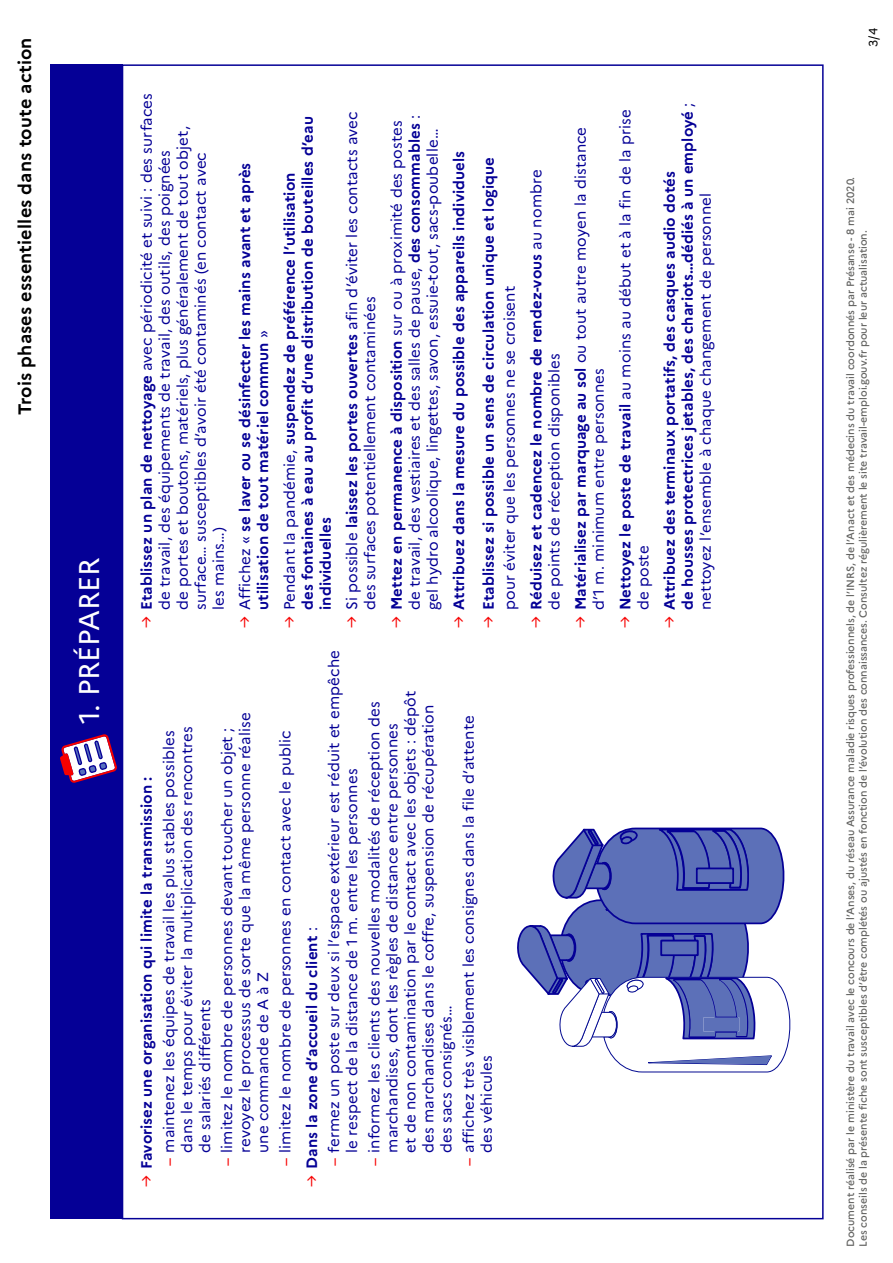
<style>
.page{position:relative;width:893px;height:1263px;background:#fff}
.page>*{position:absolute;margin:0;border:0;box-sizing:border-box;transform-origin:0 0}
.t1{font:28.5px "Marianne";color:#fff}
.t2{font:700 18px "Marianne";letter-spacing:.01em;color:#000}
.t3{font:15px/18px "Marianne";letter-spacing:.01em;color:#050096}
.t4{font:700 15px/18px "Marianne";letter-spacing:.01em;color:#050096}
.t5{font:12px "Marianne";color:#000}
.t6{font:500 10.5px/12.6px "Marianne";color:#656563}
.s1{color:#f70000}
.s2{font-weight:700}
.s3{font-weight:400;color:#f70000}
.s4{font-weight:400}
</style>
<div class="page">
<div style="left:51px;top:64px;width:72px;height:1155px;background:#050096"></div>
<svg style="left:60px;top:734px;width:57px;height:49px"></svg>
<svg style="left:517px;top:827px;width:274px;height:246px"></svg>
<p class="t2" style="left:14px;top:415px;width:379px;rotate:-90deg">Trois phases essentielles dans toute action</p>
<h1 class="t1" style="left:72px;top:724px;width:167px;rotate:-90deg">1. PRÉPARER</h1>
<p class="t3" style="left:137px;top:610px;width:518px;text-indent:-18px;rotate:-90deg"><span class="s1">→</span> <span class="s2">Etablissez un plan de nettoyage</span> avec périodicité et suivi : des surfaces de travail, des équipements de travail, des outils, des poignées<br>de portes et boutons, matériels, plus généralement de tout objet, surface… susceptibles d’avoir été contaminés (en contact avec<br>les mains…)</p>
<p class="t4" style="left:236px;top:610px;width:449px;text-indent:-18px;rotate:-90deg"><span class="s3">→</span> <span class="s4">Affichez «</span> se laver ou se désinfecter les mains avant et après utilisation de tout matériel commun <span class="s4">»</span></p>
<p class="t3" style="left:160px;top:1153px;width:427px;text-indent:-13px;rotate:-90deg"><span class="s1">–</span> maintenez les équipes de travail les plus stables possibles dans le temps pour éviter la multiplication des rencontres de salariés différents</p>
<p class="t4" style="left:137px;top:1187px;width:412px;rotate:-90deg"><span class="s3">→</span> Favorisez une organisation qui limite la transmission :</p>
<p class="t3" style="left:218px;top:1153px;width:442px;text-indent:-13px;rotate:-90deg"><span class="s1">–</span> limitez le nombre de personnes devant toucher un objet ; revoyez le processus de sorte que la même personne réalise une commande de A à Z</p>
<p class="t4" style="left:280px;top:610px;width:495px;text-indent:-18px;rotate:-90deg"><span class="s3">→</span> <span class="s4">Pendant la pandémie,</span> suspendez de préférence l’utilisation<br>des fontaines à eau au profit d’une distribution de bouteilles d’eau individuelles</p>
<p class="t3" style="left:343px;top:610px;width:500px;text-indent:-18px;rotate:-90deg"><span class="s1">→</span> Si possible <span class="s2">laissez les portes ouvertes</span> afin d’éviter les contacts avec des surfaces potentiellement contaminées</p>
<p class="t3" style="left:387px;top:610px;width:497px;text-indent:-18px;rotate:-90deg"><span class="s1">→</span> <span class="s2">Mettez en permanence à disposition</span> sur ou à proximité des postes de travail, des vestiaires et des salles de pause, <span class="s2">des consommables</span> : gel hydro alcoolique, lingettes, savon, essuie-tout, sacs-poubelle…</p>
<p class="t4" style="left:450px;top:628px;width:479px;rotate:-90deg"><span class="s3">→</span> Attribuez dans la mesure du possible des appareils individuels</p>
<p class="t4" style="left:478px;top:610px;width:455px;line-height:21px;text-indent:-18px;rotate:-90deg"><span class="s3">→</span> Etablissez si possible un sens de circulation unique et logique <span class="s4">pour éviter que les personnes ne se croisent</span></p>
<p class="t3" style="left:276px;top:1165px;width:437px;rotate:-90deg"><span class="s1">–</span> limitez le nombre de personnes en contact avec le public</p>
<p class="t4" style="left:303px;top:1187px;width:261px;rotate:-90deg"><span class="s3">→</span> Dans la zone d’accueil du client <span class="s4">:</span></p>
<p class="t3" style="left:325px;top:1153px;width:504px;text-indent:-13px;rotate:-90deg"><span class="s1">–</span> fermez un poste sur deux si l’espace extérieur est réduit et empêche le respect de la distance de 1 m. entre les personnes</p>
<p class="t3" style="left:365px;top:1153px;width:463px;text-indent:-13px;rotate:-90deg"><span class="s1">–</span> informez les clients des nouvelles modalités de réception des marchandises, dont les règles de distance entre personnes<br>et de non contamination par le contact avec les objets : dépôt des marchandises dans le coffre, suspension de récupération des sacs consignés…</p>
<p class="t3" style="left:459px;top:1153px;width:439px;text-indent:-13px;rotate:-90deg"><span class="s1">–</span> affichez très visiblement les consignes dans la file d’attente des véhicules</p>
<p class="t4" style="left:527px;top:610px;width:442px;text-indent:-18px;rotate:-90deg"><span class="s3">→</span> Réduisez et cadencez le nombre de rendez-vous <span class="s4">au nombre de points de réception disponibles</span></p>
<p class="t3" style="left:571px;top:610px;width:485px;text-indent:-18px;rotate:-90deg"><span class="s1">→</span> <span class="s2">Matérialisez par marquage au sol</span> ou tout autre moyen la distance d’1 m. minimum entre personnes</p>
<p class="t3" style="left:616px;top:610px;width:502px;text-indent:-18px;rotate:-90deg"><span class="s1">→</span> <span class="s2">Nettoyez le poste de travail</span> au moins au début et à la fin de la prise de poste</p>
<p class="t4" style="left:660px;top:610px;width:509px;text-indent:-18px;rotate:-90deg"><span class="s3">→</span> Attribuez des terminaux portatifs, des casques audio dotés<br>de housses protectrices jetables, des chariots…dédiés à un employé <span class="s4">; nettoyez l’ensemble à chaque changement de personnel</span></p>
<p class="t5" style="left:866px;top:47px;width:20px;rotate:-90deg">3/4</p>
<p class="t6" style="left:844px;top:1247px;width:1071px;rotate:-90deg">Document réalisé par le ministère du travail avec le concours de l’Anses, du réseau Assurance maladie risques professionnels, de l’INRS, de l’Anact et des médecins du travail coordonnés par Présanse - 8 mai 2020.<br>Les conseils de la présente fiche sont susceptibles d’être complétés ou ajustés en fonction de l’évolution des connaissances. Consultez régulièrement le site travail-emploi.gouv.fr pour leur actualisation.</p>
</div>
